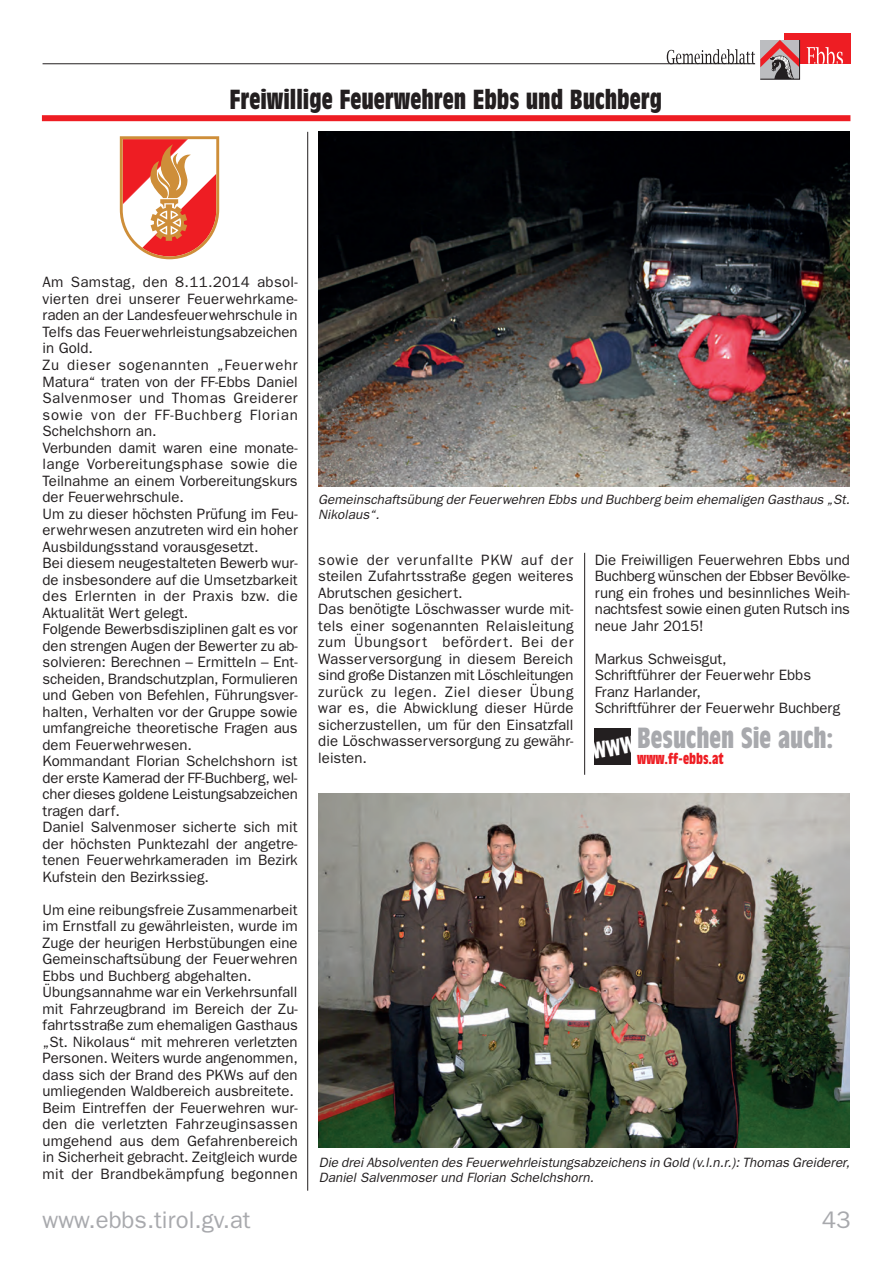
<style>
.page{position:relative;width:893px;height:1263px;background:#fff}
.page>*{position:absolute;margin:0;border:0;box-sizing:border-box;transform-origin:0 0}
.t1{font:700 condensed 28.5px "Antique Olive";color:#a8a9ad}
.t2{font:700 condensed 27px "Antique Olive";color:#231f20}
.t3{font:24px "Franklin Gothic";color:#a8a9ad}
.t4{font:15px/16.5px "Franklin Gothic";color:#231f20}
.t5{font:700 condensed 15px "Antique Olive";color:#ee1d23}
.t6{font:italic 13.5px/15px "Franklin Gothic";color:#231f20}
</style>
<div class="page">
<div style="left:784px;top:33px;width:66px;height:31px;background:#ee1d23"></div>
<hr style="left:43px;top:63px;width:712px;height:1px;background:#231f20">
<svg style="left:807px;top:47px;width:36px;height:17px"></svg>
<svg style="left:667px;top:40px;width:133px;height:40px"></svg>
<div style="left:42px;top:115px;width:808px;height:6px;background:#ee1d23"></div>
<img style="left:318px;top:794px;width:532px;height:353px">
<img style="left:318px;top:132px;width:532px;height:354px">
<svg style="left:120px;top:136px;width:99px;height:123px"></svg>
<div style="left:595px;top:728px;width:36px;height:37px;background:#231f20"></div>
<hr style="left:307px;top:132px;width:1px;height:1059px;background:#231f20">
<hr style="left:584px;top:553px;width:1px;height:222px;background:#231f20">
<svg style="left:594px;top:736px;width:1px;height:23px"></svg>
<h2 class="t2" style="left:229px;top:84px;width:434px">Freiwillige Feuerwehren Ebbs und Buchberg</h2>
<p class="t4" style="left:43px;top:274px;width:257px">Am Samstag, den 8.11.2014 absol&shy;vierten drei unserer Feuerwehrkame&shy;raden an der Landesfeuerwehrschule in Telfs das Feuerwehrleistungsabzeichen in Gold.<br>Zu dieser sogenannten „Feuerwehr Matura“ traten von der FF-Ebbs Daniel Salvenmoser und Thomas Greiderer sowie von der FF-Buchberg Florian Schelchshorn an.<br>Verbunden damit waren eine monate&shy;lange Vorbereitungsphase sowie die Teilnahme an einem Vorbereitungskurs der Feuerwehrschule.<br>Um zu dieser höchsten Prüfung im Feu&shy;erwehrwesen anzutreten wird ein hoher Ausbildungsstand vorausgesetzt.<br>Bei diesem neugestalteten Bewerb wur&shy;de insbesondere auf die Umsetzbarkeit des Erlernten in der Praxis bzw. die Aktualität Wert gelegt.<br>Folgende Bewerbsdisziplinen galt es vor den strengen Augen der Bewerter zu ab&shy;solvieren: Berechnen – Ermitteln – Ent&shy;scheiden, Brandschutzplan, Formulieren und Geben von Befehlen, Führungsver&shy;halten, Verhalten vor der Gruppe sowie umfangreiche theoretische Fragen aus dem Feuerwehrwesen.<br>Kommandant Florian Schelchshorn ist der erste Kamerad der FF-Buchberg, wel&shy;cher dieses goldene Leistungsabzeichen tragen darf.<br>Daniel Salvenmoser sicherte sich mit der höchsten Punktezahl der angetre&shy;tenen Feuerwehrkameraden im Bezirk Kufstein den Bezirkssieg.</p>
<p class="t4" style="left:43px;top:901px;width:257px">Um eine reibungsfreie Zusammenarbeit im Ernstfall zu gewährleisten, wurde im Zuge der heurigen Herbstübungen eine Gemeinschaftsübung der Feuerwehren Ebbs und Buchberg abgehalten.<br>Übungsannahme war ein Verkehrsunfall mit Fahrzeugbrand im Bereich der Zu&shy;fahrtsstraße zum ehemaligen Gasthaus „St. Nikolaus“ mit mehreren verletzten Personen. Weiters wurde angenommen, dass sich der Brand des PKWs auf den umliegenden Waldbereich ausbreitete.<br>Beim Eintreffen der Feuerwehren wur&shy;den die verletzten Fahrzeuginsassen umgehend aus dem Gefahrenbereich in Sicherheit gebracht. Zeitgleich wurde mit der Brandbekämpfung begonnen</p>
<p class="t6" style="left:318px;top:492px;width:533px">Gemeinschaftsübung der Feuerwehren Ebbs und Buchberg beim ehemaligen Gasthaus „St.<br>Nikolaus“.</p>
<p class="t4" style="left:318px;top:551px;width:257px">sowie der verunfallte PKW auf der steilen Zufahrtsstraße gegen weiteres Abrutschen gesichert.<br>Das benötigte Löschwasser wurde mit&shy;tels einer sogenannten Relaisleitung zum Übungsort befördert. Bei der Wasserversorgung in diesem Bereich sind große Distanzen mit Löschleitungen zurück zu legen. Ziel dieser Übung war es, die Abwicklung dieser Hürde sicherzustellen, um für den Einsatzfall die Löschwasserversorgung zu gewähr&shy;leisten.</p>
<p class="t4" style="left:595px;top:551px;width:257px;text-align:justify">Die Freiwilligen Feuerwehren Ebbs und Buchberg wünschen der Ebbser Bevölke&shy;rung ein frohes und besinnliches Weih&shy;nachtsfest sowie einen guten Rutsch ins neue Jahr 2015!</p>
<p class="t4" style="left:595px;top:650px;width:247px">Markus Schweisgut,<br>Schriftführer der Feuerwehr Ebbs<br>Franz Harlander,<br>Schriftführer der Feuerwehr Buchberg</p>
<h1 class="t1" style="left:637px;top:722px;width:198px">Besuchen Sie auch:</h1>
<p class="t5" style="left:637px;top:750px;width:88px">www.ff-ebbs.at</p>
<p class="t6" style="left:319px;top:1154px;width:533px">Die drei Absolventen des Feuerwehrleistungsabzeichens in Gold (v.l.n.r.): Thomas Greiderer,<br>Daniel Salvenmoser und Florian Schelchshorn.</p>
<h3 class="t3" style="left:43px;top:1206px;width:209px">www.ebbs.tirol.gv.at</h3>
<h3 class="t3" style="left:822px;top:1206px;width:30px">43</h3>
</div>
